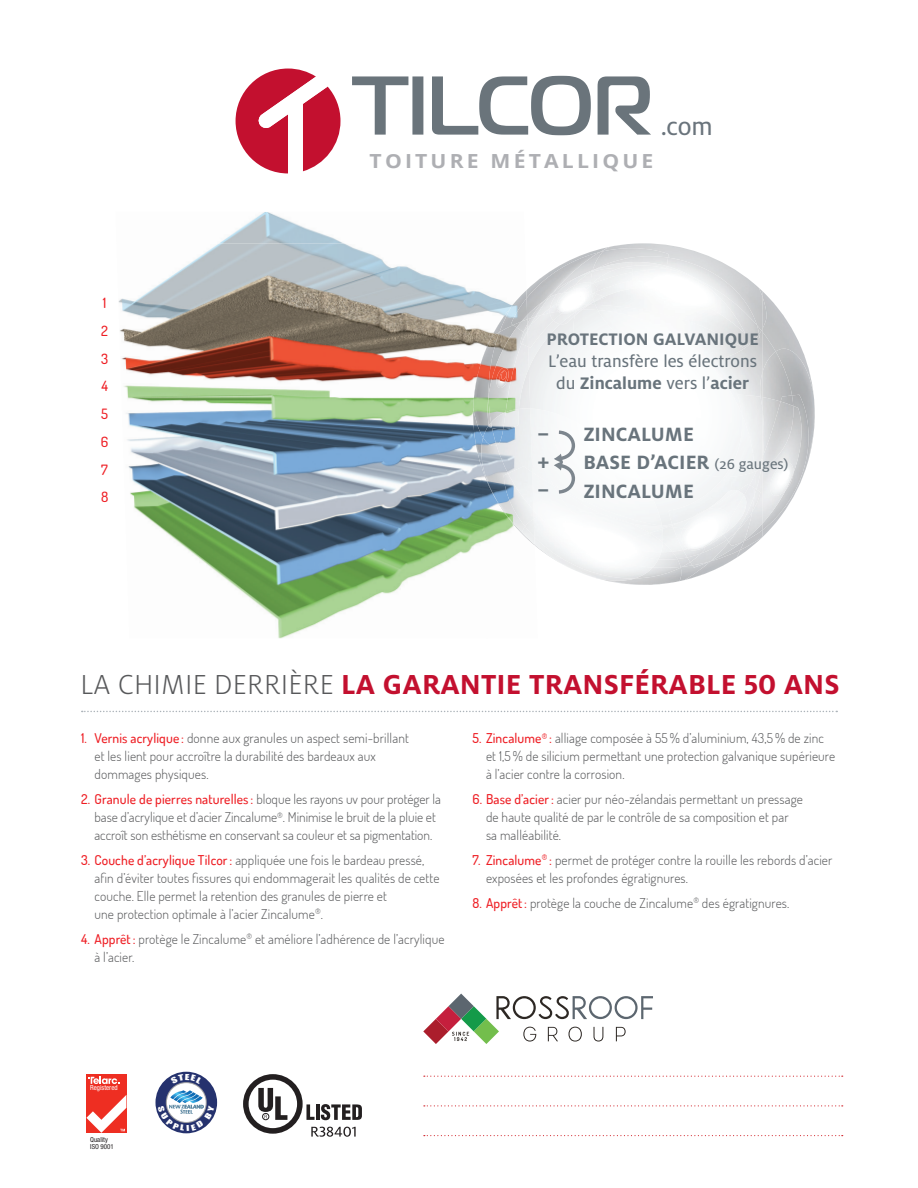
<style>
.page{position:relative;width:918px;height:1188px;background:#fff}
.page>*{position:absolute;margin:0;border:0;box-sizing:border-box;transform-origin:0 0}
.t1{font:700 30.45px "Milo OT";letter-spacing:.005em;color:#c3102f}
.t2{font:27px "Milo OT Text";color:#6a747c}
.t3{font:700 21.3px/28.5px "Milo OT";color:#69747c}
.t4{font:700 19.35px "Open Sans";letter-spacing:.15em;color:#aeafb3;scale:1.09 1}
.t5{font:700 18.45px "Milo OT";color:#69747c}
.t6{font:18.45px "Milo OT Text";color:#69747c}
.t7{font:500 14.25px/27.8px "Dosis";color:#ee1d23}
.t8{font:300 13.5px/18px "Dosis";letter-spacing:.01em;color:#57585a}
.t9{font:condensed 6.9px/6.9px "Helvetica Neue LT Std";color:#231f20}
.t10{font:condensed 6.9px "Helvetica Neue LT Std";color:#fff}
.s1{font-family:"Milo OT Text";font-weight:400}
.s2{font-family:"Milo OT Text";font-weight:400;font-size:15.6px}
.s3{font-weight:300;color:#57585a}
.s4{font-weight:500;color:#ee1d23}
</style>
<div class="page">
<div style="left:155px;top:1072px;width:62px;height:61px;background:#25326e;border-radius:50%"></div>
<svg style="left:166px;top:1082px;width:41px;height:41px"></svg>
<div style="left:167px;top:1083px;width:39px;height:39px;background:#fff;border-radius:50%"></div>
<div style="left:86px;top:1074px;width:40px;height:59px;background:#ee2e22"></div>
<svg style="left:89px;top:1077px;width:30px;height:7px"></svg>
<svg style="left:86px;top:1095px;width:40px;height:38px"></svg>
<svg style="left:243px;top:1074px;width:119px;height:63px"></svg>
<svg style="left:424px;top:1076px;width:419px;height:1px"></svg>
<svg style="left:424px;top:1105px;width:419px;height:1px"></svg>
<svg style="left:424px;top:1135px;width:419px;height:1px"></svg>
<svg style="left:352px;top:76px;width:299px;height:59px"></svg>
<svg style="left:236px;top:69px;width:105px;height:104px"></svg>
<svg style="left:82px;top:711px;width:755px;height:1px"></svg>
<svg style="left:423px;top:994px;width:230px;height:50px"></svg>
<img style="left:763px;top:292px;width:39px;height:57px">
<img style="left:763px;top:349px;width:52px;height:184px">
<img style="left:715px;top:565px;width:9px;height:5px">
<img style="left:763px;top:332px;width:13px;height:19px">
<img style="left:582px;top:331px;width:181px;height:83px">
<img style="left:763px;top:351px;width:29px;height:44px">
<img style="left:759px;top:372px;width:4px;height:23px">
<img style="left:669px;top:472px;width:86px;height:93px">
<img style="left:715px;top:553px;width:27px;height:8px">
<img style="left:724px;top:414px;width:20px;height:63px">
<img style="left:737px;top:395px;width:26px;height:77px">
<svg style="left:761px;top:397px;width:2px;height:14px"></svg>
<img style="left:532px;top:409px;width:130px;height:71px">
<img style="left:683px;top:484px;width:67px;height:69px">
<img style="left:672px;top:491px;width:51px;height:18px">
<img style="left:763px;top:395px;width:46px;height:135px">
<svg style="left:781px;top:395px;width:12px;height:6px"></svg>
<img style="left:727px;top:474px;width:28px;height:68px">
<img style="left:729px;top:540px;width:23px;height:6px">
<img style="left:763px;top:406px;width:41px;height:117px">
<img style="left:744px;top:468px;width:19px;height:72px">
<img style="left:763px;top:401px;width:31px;height:67px">
<svg style="left:755px;top:456px;width:9px;height:18px"></svg>
<img style="left:723px;top:485px;width:32px;height:55px">
<img style="left:747px;top:495px;width:8px;height:37px">
<img style="left:752px;top:489px;width:8px;height:23px">
<img style="left:723px;top:495px;width:24px;height:39px">
<img style="left:769px;top:463px;width:25px;height:33px">
<img style="left:776px;top:468px;width:14px;height:20px">
<svg style="left:780px;top:469px;width:10px;height:13px"></svg>
<img style="left:715px;top:539px;width:8px;height:7px">
<img style="left:683px;top:508px;width:47px;height:31px">
<img style="left:722px;top:519px;width:8px;height:15px">
<img style="left:715px;top:516px;width:7px;height:24px">
<img style="left:715px;top:520px;width:6px;height:24px">
<img style="left:538px;top:472px;width:123px;height:37px">
<img style="left:553px;top:485px;width:109px;height:24px">
<img style="left:530px;top:334px;width:23px;height:14px">
<img style="left:595px;top:347px;width:158px;height:14px">
<img style="left:763px;top:297px;width:4px;height:31px">
<img style="left:594px;top:334px;width:165px;height:13px">
<img style="left:224px;top:212px;width:113px;height:28px">
<img style="left:118px;top:240px;width:363px;height:398px">
<img style="left:474px;top:240px;width:7px;height:50px">
<img style="left:481px;top:465px;width:57px;height:78px">
<img style="left:472px;top:290px;width:58px;height:118px">
<img style="left:480px;top:302px;width:19px;height:19px">
<img style="left:499px;top:290px;width:14px;height:38px">
<img style="left:472px;top:365px;width:4px;height:168px">
<img style="left:473px;top:321px;width:19px;height:117px">
<img style="left:492px;top:306px;width:20px;height:22px">
<img style="left:524px;top:344px;width:5px;height:64px">
<img style="left:489px;top:328px;width:35px;height:84px">
<img style="left:487px;top:396px;width:4px;height:29px">
<img style="left:497px;top:408px;width:35px;height:58px">
<img style="left:497px;top:429px;width:6px;height:9px">
<img style="left:476px;top:438px;width:49px;height:95px">
<img style="left:483px;top:425px;width:14px;height:21px">
<img style="left:503px;top:409px;width:16px;height:20px">
<img style="left:491px;top:412px;width:15px;height:17px">
<svg style="left:489px;top:422px;width:3px;height:6px"></svg>
<img style="left:496px;top:367px;width:13px;height:21px">
<svg style="left:499px;top:371px;width:8px;height:12px"></svg>
<img style="left:508px;top:466px;width:25px;height:7px">
<img style="left:504px;top:473px;width:30px;height:53px">
<img style="left:511px;top:298px;width:2px;height:27px">
<img style="left:522px;top:344px;width:6px;height:3px">
<img style="left:520px;top:334px;width:8px;height:10px">
<svg style="left:513px;top:243px;width:248px;height:91px"></svg>
<img style="left:519px;top:533px;width:3px;height:10px">
<svg style="left:522px;top:509px;width:193px;height:76px"></svg>
<img style="left:522px;top:526px;width:13px;height:19px">
<img style="left:525px;top:519px;width:9px;height:18px">
<svg style="left:554px;top:430px;width:21px;height:64px"></svg>
<svg style="left:171px;top:1074px;width:31px;height:10px"></svg>
<svg style="left:158px;top:1090px;width:57px;height:41px"></svg>
<p class="t7" style="left:101px;top:289px;width:9px">1<br>2<br>3<br>4<br>5<br>6<br>7<br>8</p>
<p class="t4" style="left:370px;top:147px;width:262px">TOITURE MÉTALLIQUE</p>
<p class="t2" style="left:661px;top:111px;width:53px">.com</p>
<h3 class="t5" style="left:546px;top:328px;width:214px">PROTECTION GALVANIQUE</h3>
<h3 class="t6" style="left:548px;top:351px;width:210px">L’eau transfère les électrons</h3>
<h3 class="t5" style="left:556px;top:373px;width:195px"><span class="s1">du</span> Zincalume <span class="s1">vers l’</span>acier</h3>
<h3 class="t3" style="left:538px;top:420px;width:13px">–</h3>
<h3 class="t3" style="left:537px;top:447px;width:13px">+ –</h3>
<h3 class="t3" style="left:583px;top:420px;width:207px">ZINCALUME<br>BASE D’ACIER <span class="s2">(26 gauges)<br></span>ZINCALUME</h3>
<p class="t1" style="left:80px;top:667px;width:761px"><span class="s3">LA CHIMIE DERRIÈRE</span> LA GARANTIE TRANSFÉRABLE 50 ANS</p>
<p class="t8" style="left:94px;top:729px;width:316px;text-indent:-14px"><span class="s4">1. Vernis acrylique :</span> donne aux granules un aspect semi-brillant et les lient pour accroître la durabilité des bardeaux aux dommages physiques.</p>
<p class="t8" style="left:94px;top:790px;width:348px;text-indent:-14px"><span class="s4">2. Granule de pierres naturelles:</span> bloque les rayons uv pour protéger la base d’acrylique et d’acier Zincalume<sup>®</sup>. Minimise le bruit de la pluie et accroît son esthétisme en conservant sa couleur et sa pigmentation.</p>
<p class="t8" style="left:94px;top:851px;width:346px;text-indent:-14px"><span class="s4">3. Couche d’acrylique Tilcor:</span> appliquée une fois le bardeau pressé, afin d’éviter toutes fissures qui endommagerait les qualités de cette couche. Elle permet la retention des granules de pierre et<br>une protection optimale à l’acier Zincalume<sup>®</sup>.</p>
<p class="t8" style="left:94px;top:929px;width:352px;text-indent:-14px"><span class="s4">4. Apprêt:</span> protège le Zincalume<sup>®</sup> et améliore l’adhérence de l’acrylique à l’acier.</p>
<p class="t8" style="left:486px;top:729px;width:351px;text-indent:-14px"><span class="s4">5. Zincalume</span><sup>®</sup> <span class="s4">:</span> alliage composée à 55% d’aluminium, 43,5% de zinc et 1,5% de silicium permettant une protection galvanique supérieure à l’acier contre la corrosion.</p>
<p class="t8" style="left:486px;top:790px;width:319px;text-indent:-14px"><span class="s4">6. Base d’acier:</span> acier pur néo-zélandais permettant un pressage de haute qualité de par le contrôle de sa composition et par sa malléabilité.</p>
<p class="t8" style="left:486px;top:851px;width:348px;text-indent:-14px"><span class="s4">7. Zincalume</span><sup>®</sup> <span class="s4">:</span> permet de protéger contre la rouille les rebords d’acier exposées et les profondes égratignures.</p>
<p class="t8" style="left:472px;top:893px;width:318px"><span class="s4">8. Apprêt:</span> protège la couche de Zincalume<sup>®</sup> des égratignures.</p>
<p class="t10" style="left:90px;top:1084px;width:29px">Registered</p>
<p class="t9" style="left:90px;top:1136px;width:25px">Quality<br>ISO 9001</p>
</div>
